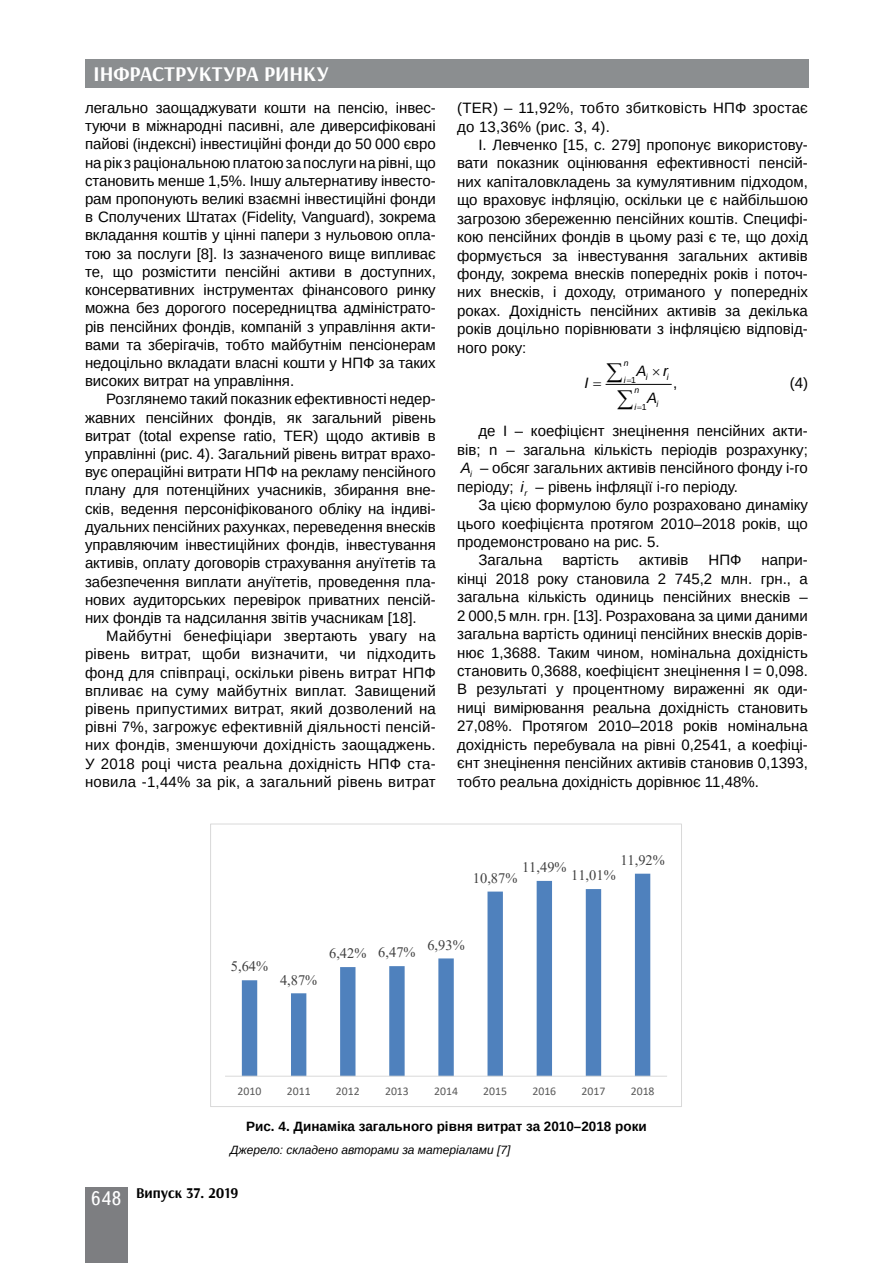
<style>
.page{position:relative;width:893px;height:1263px;background:#fff}
.page>*{position:absolute;margin:0;border:0;box-sizing:border-box;transform-origin:0 0}
.t1{font:700 21px "Arsenal";color:#fff}
.t2{font:15px/18.1px "Arimo";color:#000;text-align:justify}
.t3{font:700 15px "Arsenal";color:#000}
.t4{font:italic 15px/27.2px "Arimo";color:#000;text-align:center}
.t5{font:15px "Arimo";color:#000}
.t6{font:14.4px "Times New Roman";color:#404040}
.t7{font:700 13.5px "Arimo";color:#000}
.t8{font:italic 12px "Arimo";color:#000}
.t9{font:11.7px "Calibri";color:#595959}
.t10{font:italic 8.7px "Arimo";color:#000}
.t11{font:8.7px "Arimo";color:#000}
.s1{font-style:italic}
.s2{font-family:"Ukrainian Text";font-weight:400;font-size:19.5px;color:#fff}
</style>
<div class="page">
<div style="left:85px;top:59px;width:723px;height:29px;background:#8b8e90"></div>
<div style="left:85px;top:1186px;width:43px;height:76px;background:#7d7e81"></div>
<hr style="left:606px;top:384px;width:66px;height:1px;background:#000">
<svg style="left:242px;top:874px;width:408px;height:202px"></svg>
<hr style="left:225px;top:1076px;width:442px;height:1px;background:#d9d9d9">
<div style="left:210px;top:824px;width:472px;height:283px;border:1px solid #d9d9d9"></div>
<h1 class="t1" style="left:94px;top:61px;width:237px">ІНФРАСТРУКТУРА РИНКУ</h1>
<p class="t2" style="left:85px;top:99px;width:352px">легально заощаджувати кошти на пенсію, інвес&shy;туючи в міжнародні пасивні, але диверсифіковані пайові (індексні) інвестиційні фонди до 50 000 євро на рік з раціональною платою за послуги на рівні, що становить менше 1,5%. Іншу альтернативу інвесто&shy;рам пропонують великі взаємні інвестиційні фонди в Сполучених Штатах (Fidelity, Vanguard), зокрема вкладання коштів у цінні папери з нульовою опла&shy;тою за послуги [8]. Із зазначеного вище випливає те, що розмістити пенсійні активи в доступних, консервативних інструментах фінансового ринку можна без дорогого посередництва адміністрато&shy;рів пенсійних фондів, компаній з управління акти&shy;вами та зберігачів, тобто майбутнім пенсіонерам недоцільно вкладати власні кошти у НПФ за таких високих витрат на управління.</p>
<p class="t2" style="left:85px;top:390px;width:352px;text-indent:21px">Розглянемо такий показник ефективності недер&shy;жавних пенсійних фондів, як загальний рівень витрат (total expense ratio, TER) щодо активів в управлінні (рис. 4). Загальний рівень витрат врахо&shy;вує операційні витрати НПФ на рекламу пенсійного плану для потенційних учасників, збирання вне&shy;сків, ведення персоніфікованого обліку на індиві&shy;дуальних пенсійних рахунках, переведення внесків управляючим інвестиційних фондів, інвестування активів, оплату договорів страхування ануїтетів та забезпечення виплати ануїтетів, проведення пла&shy;нових аудиторських перевірок приватних пенсій&shy;них фондів та надсилання звітів учасникам [18].</p>
<p class="t2" style="left:85px;top:627px;width:352px;text-indent:21px">Майбутні бенефіціари звертають увагу на рівень витрат, щоби визначити, чи підходить фонд для співпраці, оскільки рівень витрат НПФ впливає на суму майбутніх виплат. Завищений рівень припустимих витрат, який дозволений на рівні 7%, загрожує ефективній діяльності пенсій&shy;них фондів, зменшуючи дохідність заощаджень.<br>У 2018 році чиста реальна дохідність НПФ ста&shy;новила -1,44% за рік, а загальний рівень витрат</p>
<p class="t2" style="left:457px;top:99px;width:352px">(TER) – 11,92%, тобто збитковість НПФ зростає до 13,36% (рис. 3, 4).</p>
<p class="t2" style="left:457px;top:136px;width:352px;text-indent:21px">І. Левченко [15, с. 279] пропонує використову&shy;вати показник оцінювання ефективності пенсій&shy;них капіталовкладень за кумулятивним підходом, що враховує інфляцію, оскільки це є найбільшою загрозою збереженню пенсійних коштів. Специфі&shy;кою пенсійних фондів в цьому разі є те, що дохід формується за інвестування загальних активів фонду, зокрема внесків попередніх років і поточ&shy;них внесків, і доходу, отриманого у попередніх роках. Дохідність пенсійних активів за декілька років доцільно порівнювати з інфляцією відповід&shy;ного року:</p>
<p class="t4" style="left:584px;top:369px;width:6px">I</p>
<p class="t10" style="left:624px;top:358px;width:6px">n</p>
<p class="t4" style="left:636px;top:357px;width:33px">A r<br>A</p>
<p class="t10" style="left:646px;top:372px;width:3px">i</p>
<p class="t10" style="left:667px;top:372px;width:3px">i</p>
<p class="t10" style="left:624px;top:375px;width:3px">i</p>
<p class="t11" style="left:631px;top:375px;width:6px">1</p>
<p class="t5" style="left:673px;top:375px;width:6px">,</p>
<p class="t2" style="left:790px;top:374px;width:20px">(4)</p>
<p class="t2" style="left:457px;top:422px;width:352px;text-indent:21px">де I – коефіцієнт знецінення пенсійних акти&shy;вів; n – загальна кількість періодів розрахунку; <span class="s1">A</span><sub>i</sub> – обсяг загальних активів пенсійного фонду i-го періоду; <span class="s1">i</span><sub>r</sub> – рівень інфляції i-го періоду.</p>
<p class="t2" style="left:478px;top:496px;width:331px">За цією формулою було розраховано динаміку</p>
<p class="t2" style="left:457px;top:514px;width:352px">цього коефіцієнта протягом 2010–2018 років, що</p>
<p class="t2" style="left:457px;top:533px;width:204px">продемонстровано на рис. 5.</p>
<p class="t2" style="left:478px;top:551px;width:66px">Загальна</p>
<p class="t2" style="left:562px;top:551px;width:58px">вартість</p>
<p class="t2" style="left:639px;top:551px;width:51px">активів</p>
<p class="t2" style="left:708px;top:551px;width:35px">НПФ</p>
<p class="t10" style="left:634px;top:385px;width:6px">n</p>
<p class="t10" style="left:656px;top:399px;width:3px">i</p>
<p class="t10" style="left:634px;top:402px;width:3px">i</p>
<p class="t11" style="left:642px;top:402px;width:6px">1</p>
<p class="t2" style="left:457px;top:551px;width:352px;text-indent:304px">напри&shy;кінці 2018 року становила 2 745,2 млн. грн., а загальна кількість одиниць пенсійних внесків – 2 000,5 млн. грн. [13]. Розрахована за цими даними загальна вартість одиниці пенсійних внесків дорів&shy;нює 1,3688. Таким чином, номінальна дохідність становить 0,3688, коефіцієнт знецінення I = 0,098.<br>В результаті у процентному вираженні як оди&shy;ниці вимірювання реальна дохідність становить 27,08%. Протягом 2010–2018 років номінальна дохідність перебувала на рівні 0,2541, а коефіці&shy;єнт знецінення пенсійних активів становив 0,1393, тобто реальна дохідність дорівнює 11,48%.</p>
<p class="t6" style="left:620px;top:850px;width:46px">11,92%</p>
<p class="t6" style="left:522px;top:857px;width:46px">11,49%</p>
<p class="t6" style="left:571px;top:865px;width:46px">11,01%</p>
<p class="t6" style="left:473px;top:868px;width:46px">10,87%</p>
<p class="t6" style="left:231px;top:956px;width:39px">5,64%</p>
<p class="t6" style="left:280px;top:969px;width:39px">4,87%</p>
<p class="t6" style="left:329px;top:943px;width:88px">6,42% 6,47%</p>
<p class="t6" style="left:427px;top:935px;width:39px">6,93%</p>
<p class="t9" style="left:238px;top:1083px;width:25px">2010</p>
<p class="t9" style="left:287px;top:1083px;width:25px">2011</p>
<p class="t9" style="left:336px;top:1083px;width:25px">2012</p>
<p class="t9" style="left:385px;top:1083px;width:25px">2013</p>
<p class="t9" style="left:434px;top:1083px;width:25px">2014</p>
<p class="t9" style="left:483px;top:1083px;width:25px">2015</p>
<p class="t9" style="left:532px;top:1083px;width:25px">2016</p>
<p class="t9" style="left:581px;top:1083px;width:25px">2017</p>
<p class="t9" style="left:631px;top:1083px;width:25px">2018</p>
<p class="t7" style="left:246px;top:1116px;width:402px">Рис. 4. Динаміка загального рівня витрат за 2010–2018 роки</p>
<p class="t8" style="left:230px;top:1142px;width:282px">Джерело: складено авторами за матеріалами [7]</p>
<p class="t3" style="left:91px;top:1183px;width:149px"><span class="s2">648</span> Випуск 37. 2019</p>
</div>
